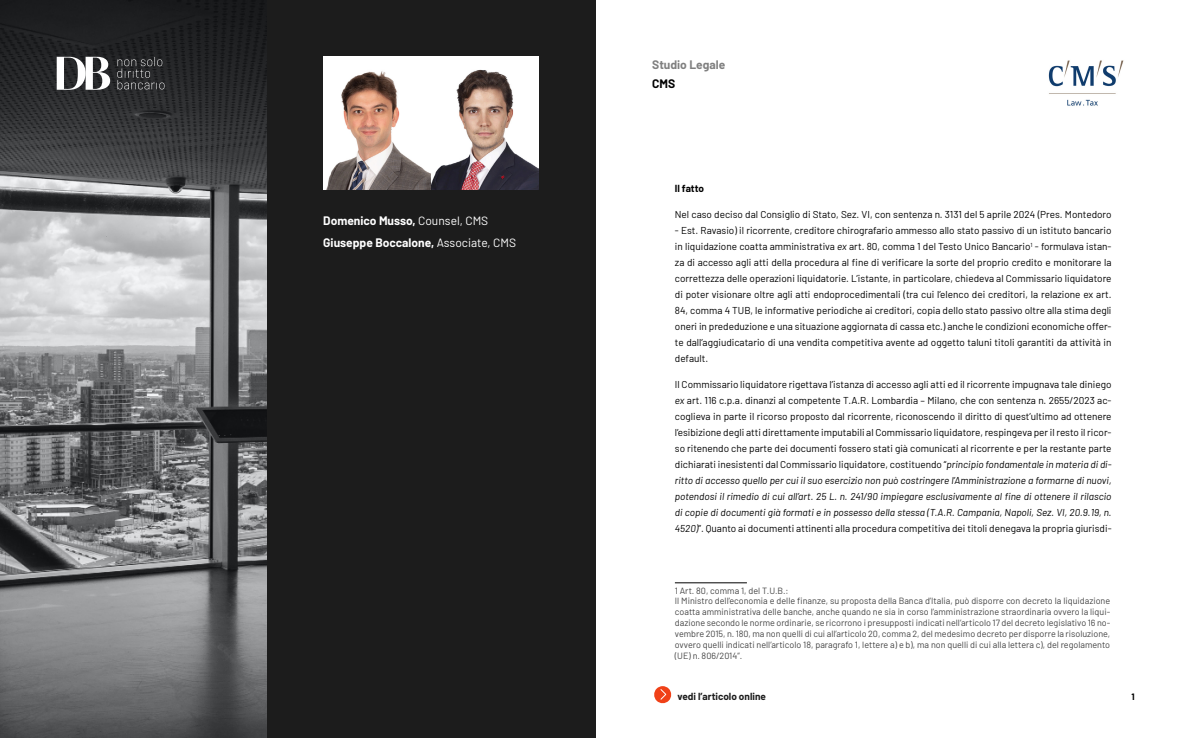
<style>
.page{position:relative;width:1191px;height:738px;background:#fff}
.page>*{position:absolute;margin:0;border:0;box-sizing:border-box;transform-origin:0 0}
.t1{font:700 12px/22px "Barlow";color:#fff}
.t2{font:700 12px "Barlow";color:#808080}
.t3{font:700 12px "Barlow";color:#000}
.t4{font:10px/16px "Barlow";color:#000;text-align:justify}
.t5{font:700 10px "Barlow";color:#1c1c1c}
.t6{font:700 10px "Barlow";letter-spacing:-.005em;color:#000}
.t7{font:9px/10.8px "Barlow";color:#444}
.t8{font:700 9px "Barlow";color:#000}
.s1{font-weight:400}
.s2{font-style:italic}
</style>
<div class="page">
<svg style="left:654px;top:686px;width:18px;height:17px"></svg>
<img style="left:1048px;top:60px;width:76px;height:46px">
<img style="left:0;top:0;width:266px;height:737px">
<div style="left:266px;top:0;width:329px;height:737px;background:#1c1c1c"></div>
<img style="left:323px;top:57px;width:216px;height:132px">
<svg style="left:117px;top:57px;width:47px;height:32px;background:#3b3c3e"></svg>
<svg style="left:57px;top:57px;width:53px;height:33px"></svg>
<hr style="left:675px;top:582px;width:72px;height:1px;background:#000">
<p class="t1" style="left:323px;top:208px;width:194px">Domenico Musso, <span class="s1">Counsel, CMS<br></span>Giuseppe Boccalone, <span class="s1">Associate, CMS</span></p>
<p class="t2" style="left:652px;top:55px;width:75px">Studio Legale</p>
<p class="t3" style="left:652px;top:75px;width:25px">CMS</p>
<p class="t6" style="left:675px;top:181px;width:31px">Il fatto</p>
<p class="t4" style="left:675px;top:205px;width:438px">Nel caso deciso dal Consiglio di Stato, Sez. VI, con sentenza n. 3131 del 5 aprile 2024 (Pres. Montedoro</p>
<p class="t4" style="left:675px;top:221px;width:438px">- Est. Ravasio) il ricorrente, creditore chirografario ammesso allo stato passivo di un istituto bancario in liquidazione coatta amministrativa <span class="s2">ex</span> art. 80, comma 1 del Testo Unico Bancario<sup>1</sup> - formulava istan&shy;za di accesso agli atti della procedura al fine di verificare la sorte del proprio credito e monitorare la correttezza delle operazioni liquidatorie. L’istante, in particolare, chiedeva al Commissario liquidatore di poter visionare oltre agli atti endoprocedimentali (tra cui l’elenco dei creditori, la relazione ex art.<br>84, comma 4 TUB, le informative periodiche ai creditori, copia dello stato passivo oltre alla stima degli oneri in prededuzione e una situazione aggiornata di cassa etc.) anche le condizioni economiche offer&shy;te dall’aggiudicatario di una vendita competitiva avente ad oggetto taluni titoli garantiti da attività in default.</p>
<p class="t4" style="left:675px;top:375px;width:438px">Il Commissario liquidatore rigettava l’istanza di accesso agli atti ed il ricorrente impugnava tale diniego <span class="s2">ex</span> art. 116 c.p.a. dinanzi al competente T.A.R. Lombardia – Milano, che con sentenza n. 2655/2023 ac&shy;coglieva in parte il ricorso proposto dal ricorrente, riconoscendo il diritto di quest’ultimo ad ottenere l’esibizione degli atti direttamente imputabili al Commissario liquidatore, respingeva per il resto il ricor&shy;so ritenendo che parte dei documenti fossero stati già comunicati al ricorrente e per la restante parte dichiarati inesistenti dal Commissario liquidatore, costituendo “<span class="s2">principio fondamentale in materia di di&shy;ritto di accesso quello per cui il suo esercizio non può costringere l’Amministrazione a formarne di nuovi, potendosi il rimedio di cui all’art. 25 L. n. 241/90 impiegare esclusivamente al fine di ottenere il rilascio di copie di documenti già formati e in possesso della stessa (T.A.R. Campania, Napoli, Sez. VI, 20.9.19, n.<br>4520)</span>”. Quanto ai documenti attinenti alla procedura competitiva dei titoli denegava la propria giurisdi-</p>
<p class="t7" style="left:675px;top:584px;width:437px">1 Art. 80, comma 1, del T.U.B.:<br>Il Ministro dell’economia e delle finanze, su proposta della Banca d’Italia, può disporre con decreto la liquidazione coatta amministrativa delle banche, anche quando ne sia in corso l’amministrazione straordinaria ovvero la liqui&shy;dazione secondo le norme ordinarie, se ricorrono i presupposti indicati nell’articolo 17 del decreto legislativo 16 no&shy;vembre 2015, n. 180, ma non quelli di cui all’articolo 20, comma 2, del medesimo decreto per disporre la risoluzione, ovvero quelli indicati nell’articolo 18, paragrafo 1, lettere a) e b), ma non quelli di cui alla lettera c), del regolamento (UE) n. 806/2014”.</p>
<p class="t5" style="left:677px;top:688px;width:90px">vedi l’articolo online</p>
<p class="t8" style="left:1131px;top:689px;width:5px">1</p>
</div>
